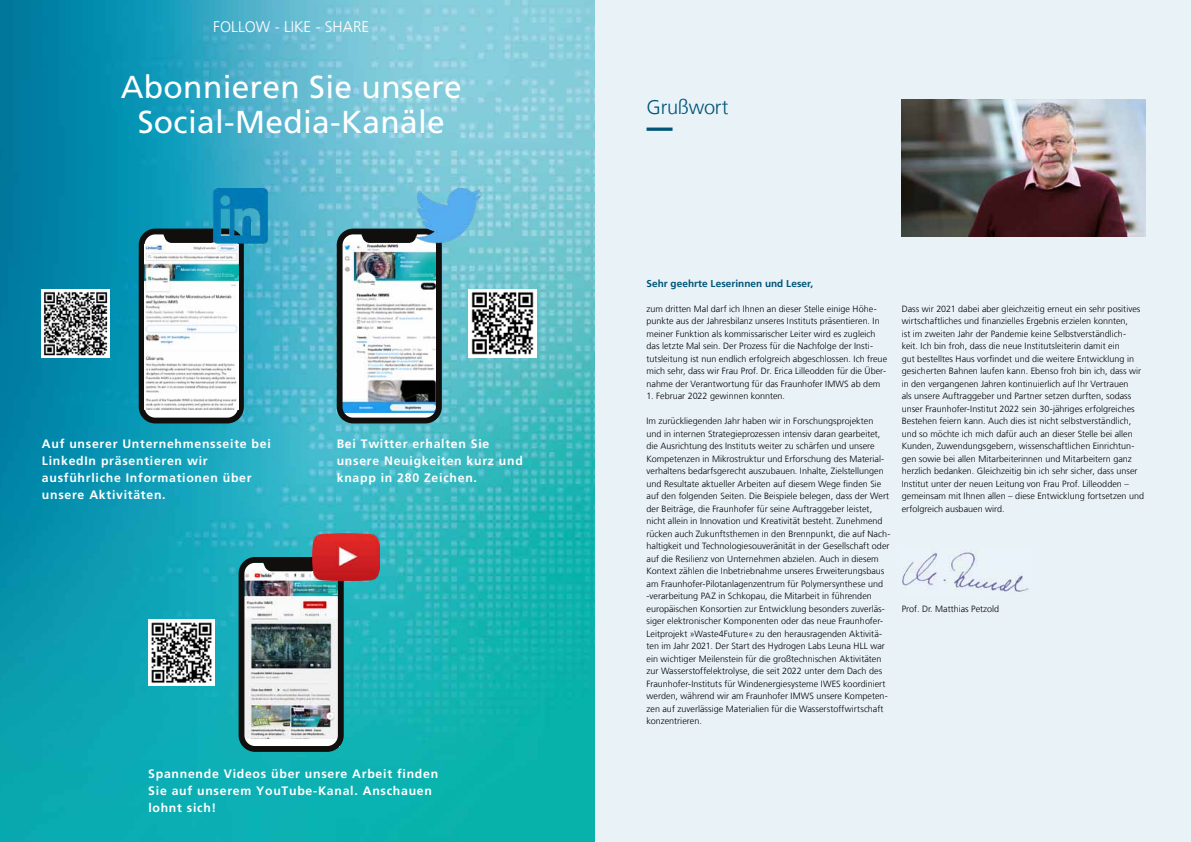
<style>
.page{position:relative;width:1191px;height:842px;background:#fff}
.page>*{position:absolute;margin:0;border:0;box-sizing:border-box;transform-origin:0 0}
.t1{font:31.7px/34.5px "Frutiger LT Com";letter-spacing:.01em;color:#fff;text-align:center}
.t2{font:300 20px "Frutiger LT Com";letter-spacing:-.015em;color:#005478}
.t3{font:300 15.3px "Frutiger LT Com";color:#fff}
.t4{font:700 12.3px/16.9px "Frutiger LT Com";letter-spacing:.06em;color:#fff}
.t5{font:700 10px "Frutiger LT Com";letter-spacing:.005em;color:#005478}
.t6{font:300 9px/12.5px "Frutiger LT Com";letter-spacing:.005em;color:#000}
</style>
<div class="page">
<img style="left:0;top:0;width:595px;height:842px">
<img style="left:468px;top:289px;width:68px;height:68px">
<img style="left:42px;top:289px;width:67px;height:68px">
<img style="left:239px;top:557px;width:105px;height:195px">
<img style="left:312px;top:533px;width:68px;height:48px">
<img style="left:337px;top:229px;width:105px;height:194px">
<img style="left:148px;top:619px;width:66px;height:66px">
<svg style="left:139px;top:229px;width:105px;height:194px"></svg>
<img style="left:145px;top:244px;width:93px;height:165px">
<img style="left:399px;top:166px;width:99px;height:99px">
<img style="left:203px;top:189px;width:82px;height:54px">
<div style="left:595px;top:0;width:596px;height:842px;background:#e9f2f7"></div>
<svg style="left:646px;top:128px;width:27px;height:3px"></svg>
<img style="left:901px;top:99px;width:244px;height:138px">
<img style="left:903px;top:549px;width:126px;height:44px">
<h3 class="t3" style="left:213px;top:18px;width:157px">FOLLOW - LIKE - SHARE</h3>
<h1 class="t1" style="left:121px;top:70px;width:343px">Abonnieren Sie unsere<br>Social-Media-Kanäle</h1>
<h3 class="t4" style="left:42px;top:436px;width:230px">Auf unserer Unternehmensseite bei<br>LinkedIn präsentieren wir ausführliche Informationen über unsere Aktivitäten.</h3>
<h3 class="t4" style="left:337px;top:436px;width:188px">Bei Twitter erhalten Sie unsere Neuigkeiten kurz und knapp in 280 Zeichen.</h3>
<h3 class="t4" style="left:148px;top:765px;width:291px">Spannende Videos über unsere Arbeit finden<br>Sie auf unserem YouTube-Kanal. Anschauen lohnt sich!</h3>
<h2 class="t2" style="left:646px;top:96px;width:84px">Grußwort</h2>
<p class="t5" style="left:646px;top:277px;width:168px">Sehr geehrte Leserinnen und Leser,</p>
<p class="t6" style="left:646px;top:302px;width:242px">zum dritten Mal darf ich Ihnen an dieser Stelle einige Höhe&shy;punkte aus der Jahresbilanz unseres Instituts präsentieren. In meiner Funktion als kommissarischer Leiter wird es zugleich das letzte Mal sein. Der Prozess für die Nachfolge der Insti&shy;tutsleitung ist nun endlich erfolgreich abgeschlossen. Ich freue mich sehr, dass wir Frau Prof. Dr. Erica Lilleodden für die Über&shy;nahme der Verantwortung für das Fraunhofer IMWS ab dem</p>
<p class="t6" style="left:646px;top:390px;width:140px">1. Februar 2022 gewinnen konnten.</p>
<p class="t6" style="left:646px;top:415px;width:245px">Im zurückliegenden Jahr haben wir in Forschungsprojekten und in internen Strategieprozessen intensiv daran gearbeitet, die Ausrichtung des Instituts weiter zu schärfen und unsere Kompetenzen in Mikrostruktur und Erforschung des Material&shy;verhaltens bedarfsgerecht auszubauen. Inhalte, Zielstellungen und Resultate aktueller Arbeiten auf diesem Wege finden Sie auf den folgenden Seiten. Die Beispiele belegen, dass der Wert der Beiträge, die Fraunhofer für seine Auftraggeber leistet, nicht allein in Innovation und Kreativität besteht. Zunehmend rücken auch Zukunftsthemen in den Brennpunkt, die auf Nach&shy;haltigkeit und Technologiesouveränität in der Gesellschaft oder auf die Resilienz von Unternehmen abzielen. Auch in diesem Kontext zählen die Inbetriebnahme unseres Erweiterungsbaus am Fraunhofer-Pilotanlagenzentrum für Polymersynthese und -verarbeitung PAZ in Schkopau, die Mitarbeit in führenden europäischen Konsortien zur Entwicklung besonders zuverläs&shy;siger elektronischer Komponenten oder das neue Fraunhofer-Leitprojekt »Waste4Future« zu den herausragenden Aktivitä&shy;ten im Jahr 2021. Der Start des Hydrogen Labs Leuna HLL war ein wichtiger Meilenstein für die großtechnischen Aktivitäten zur Wasserstoffelektrolyse, die seit 2022 unter dem Dach des Fraunhofer-Instituts für Windenergiesysteme IWES koordiniert werden, während wir am Fraunhofer IMWS unsere Kompeten&shy;zen auf zuverlässige Materialien für die Wasserstoffwirtschaft konzentrieren.</p>
<p class="t6" style="left:901px;top:302px;width:244px">Dass wir 2021 dabei aber gleichzeitig erneut ein sehr positives wirtschaftliches und finanzielles Ergebnis erzielen konnten,<br>ist im zweiten Jahr der Pandemie keine Selbstverständlich&shy;keit. Ich bin froh, dass die neue Institutsleiterin damit ein<br>gut bestelltes Haus vorfindet und die weitere Entwicklung in gesicherten Bahnen laufen kann. Ebenso froh bin ich, dass wir in den vergangenen Jahren kontinuierlich auf Ihr Vertrauen<br>als unsere Auftraggeber und Partner setzen durften, sodass unser Fraunhofer-Institut 2022 sein 30-jähriges erfolgreiches Bestehen feiern kann. Auch dies ist nicht selbstverständlich, und so möchte ich mich dafür auch an dieser Stelle bei allen Kunden, Zuwendungsgebern, wissenschaftlichen Einrichtun&shy;gen sowie bei allen Mitarbeiterinnen und Mitarbeitern ganz herzlich bedanken. Gleichzeitig bin ich sehr sicher, dass unser Institut unter der neuen Leitung von Frau Prof. Lilleodden – gemeinsam mit Ihnen allen – diese Entwicklung fortsetzen und erfolgreich ausbauen wird.</p>
<p class="t6" style="left:901px;top:602px;width:99px">Prof. Dr. Matthias Petzold</p>
</div>
